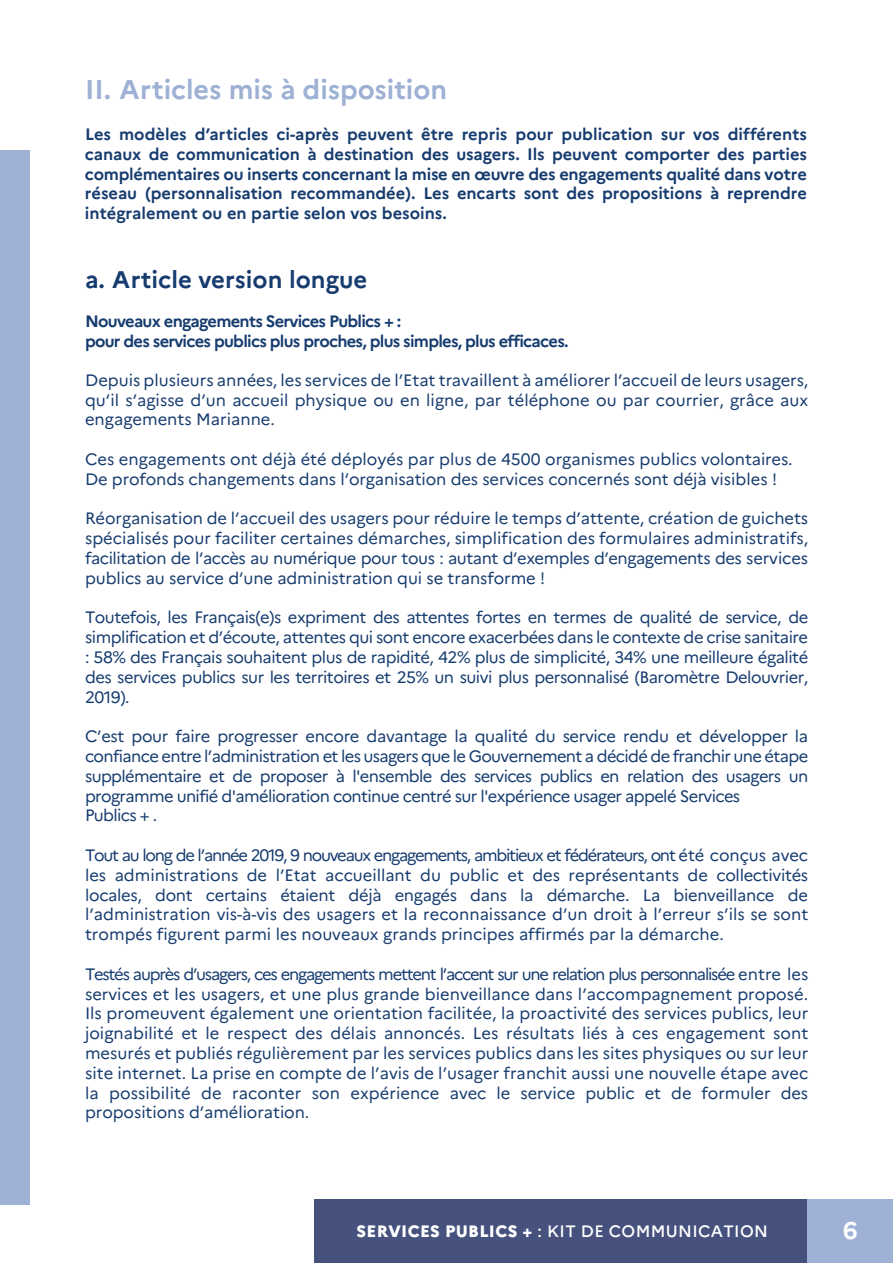
<style>
.page{position:relative;width:893px;height:1263px;background:#fff}
.page>*{position:absolute;margin:0;border:0;box-sizing:border-box;transform-origin:0 0}
.t1{font:700 27px "Marianne";color:#9eb1d4}
.t2{font:700 24px "Marianne";color:#173c6f}
.t3{font:700 24px "Marianne";color:#fff}
.t4{font:16.5px/19.8px "Marianne";letter-spacing:-.02em;color:#173c6f;text-align:justify}
.t5{font:700 16.5px/19.8px "Marianne";letter-spacing:-.045em;color:#173c6f;text-align:justify}
.t6{font:16.5px/19.8px "Marianne";letter-spacing:-.04em;color:#173c6f}
.t7{font:500 16.5px "Marianne";letter-spacing:.02em;color:#fff}
.s1{font-weight:800}
</style>
<div class="page">
<div style="left:314px;top:1199px;width:494px;height:64px;background:#46527d"></div>
<div style="left:808px;top:1199px;width:85px;height:64px;background:#9eb0d4"></div>
<div style="left:0;top:150px;width:30px;height:1054px;background:#9eb1d4"></div>
<h1 class="t1" style="left:85px;top:73px;width:364px">II. Articles mis à disposition</h1>
<p class="t5" style="left:85px;top:124px;width:723px">Les modèles d’articles ci-après peuvent être repris pour publication sur vos différents canaux de communication à destination des usagers. Ils peuvent comporter des parties complémentaires ou inserts concernant la mise en œuvre des engagements qualité dans votre réseau (personnalisation recommandée). Les encarts sont des propositions à reprendre intégralement ou en partie selon vos besoins.</p>
<h2 class="t2" style="left:85px;top:265px;width:284px">a. Article version longue</h2>
<p class="t5" style="left:85px;top:312px;width:485px">Nouveaux engagements Services Publics + :<br>pour des services publics plus proches, plus simples, plus efficaces.</p>
<p class="t4" style="left:85px;top:370px;width:725px">Depuis plusieurs années, les services de l’Etat travaillent à améliorer l’accueil de leurs usagers, qu’il s’agisse d’un accueil physique ou en ligne, par téléphone ou par courrier, grâce aux engagements Marianne.</p>
<p class="t4" style="left:85px;top:449px;width:709px">Ces engagements ont déjà été déployés par plus de 4500 organismes publics volontaires.<br>De profonds changements dans l’organisation des services concernés sont déjà visibles !</p>
<p class="t4" style="left:85px;top:509px;width:725px">Réorganisation de l’accueil des usagers pour réduire le temps d’attente, création de guichets spécialisés pour faciliter certaines démarches, simplification des formulaires administratifs, facilitation de l’accès au numérique pour tous : autant d’exemples d’engagements des services publics au service d’une administration qui se transforme !</p>
<p class="t4" style="left:85px;top:608px;width:725px">Toutefois, les Français(e)s expriment des attentes fortes en termes de qualité de service, de simplification et d’écoute, attentes qui sont encore exacerbées dans le contexte de crise sanitaire : 58% des Français souhaitent plus de rapidité, 42% plus de simplicité, 34% une meilleure égalité des services publics sur les territoires et 25% un suivi plus personnalisé (Baromètre Delouvrier, 2019).</p>
<p class="t6" style="left:85px;top:726px;width:725px">C’est pour faire progresser encore davantage la qualité du service rendu et développer la confiance entre l’administration et les usagers que le Gouvernement a décidé de franchir une étape supplémentaire et de proposer à l'ensemble des services publics en relation des usagers un programme unifié d'amélioration continue centré sur l'expérience usager appelé Services<br>Publics + .</p>
<p class="t4" style="left:85px;top:845px;width:725px">Tout au long de l’année 2019, 9 nouveaux engagements, ambitieux et fédérateurs, ont été conçus avec les administrations de l’Etat accueillant du public et des représentants de collectivités locales, dont certains étaient déjà engagés dans la démarche. La bienveillance de l’administration vis-à-vis des usagers et la reconnaissance d’un droit à l’erreur s’ils se sont trompés figurent parmi les nouveaux grands principes affirmés par la démarche.</p>
<p class="t4" style="left:85px;top:964px;width:725px">Testés auprès d’usagers, ces engagements mettent l’accent sur une relation plus personnalisée entre les services et les usagers, et une plus grande bienveillance dans l’accompagnement proposé.<br>Ils promeuvent également une orientation facilitée, la proactivité des services publics, leur joignabilité et le respect des délais annoncés. Les résultats liés à ces engagement sont mesurés et publiés régulièrement par les services publics dans les sites physiques ou sur leur site internet. La prise en compte de l’avis de l’usager franchit aussi une nouvelle étape avec la possibilité de raconter son expérience avec le service public et de formuler des propositions d’amélioration.</p>
<p class="t7" style="left:357px;top:1221px;width:413px"><span class="s1">SERVICES PUBLICS +</span> : KIT DE COMMUNICATION</p>
<h2 class="t3" style="left:843px;top:1216px;width:16px">6</h2>
</div>
